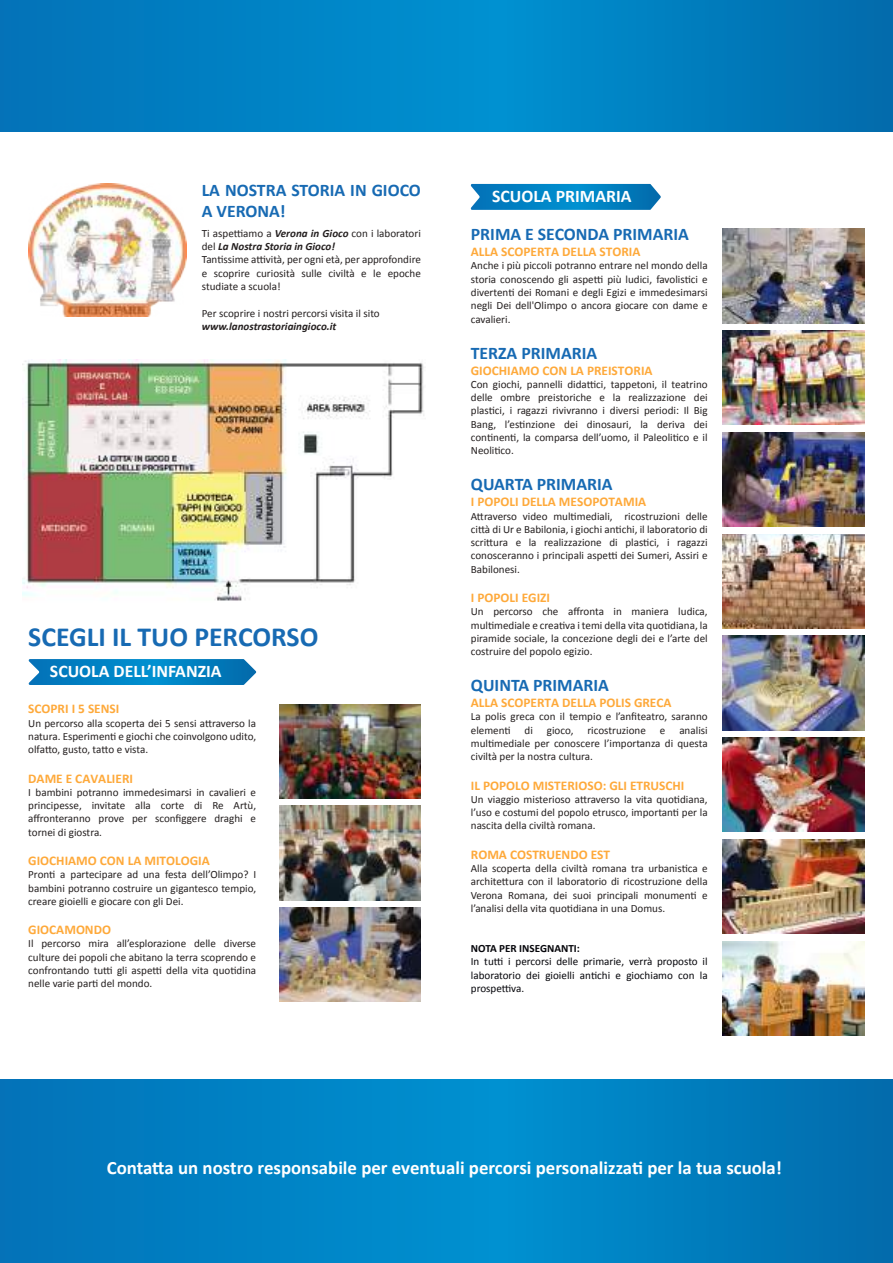
<style>
.page{position:relative;width:893px;height:1263px;background:#fff}
.page>*{position:absolute;margin:0;border:0;box-sizing:border-box;transform-origin:0 0}
.t1{font:700 27.75px "Calibri";color:#176ab3}
.t2{font:700 18.9px "Calibri";color:#fff}
.t3{font:700 17.7px/21.3px "Calibri";color:#176ab3}
.t4{font:700 17.7px "Calibri";color:#fff}
.t5{font:700 13.35px "Calibri";color:#fea93a}
.t6{font:11.1px/13.4px "Calibri";color:#241f1f;text-align:justify}
.t7{font:11.1px/13.4px "Calibri";color:#05050a;text-align:justify}
.t8{font:italic 700 11.1px "Calibri";color:#241f1f}
.t9{font:700 11.1px "Calibri";color:#05050a}
.s1{font-weight:700;font-style:italic}
</style>
<div class="page">
<img style="left:723px;top:636px;width:141px;height:94px">
<svg style="left:29px;top:659px;width:227px;height:26px;background:#0c85c4"></svg>
<svg style="left:0;top:1080px;width:893px;height:183px;background:#007fc1"></svg>
<svg style="left:0;top:0;width:893px;height:131px;background:#007fc1"></svg>
<svg style="left:471px;top:184px;width:190px;height:26px;background:#0e86c4"></svg>
<img style="left:723px;top:229px;width:141px;height:94px">
<img style="left:723px;top:331px;width:141px;height:94px">
<img style="left:723px;top:432px;width:141px;height:95px">
<img style="left:723px;top:534px;width:141px;height:94px">
<img style="left:723px;top:737px;width:141px;height:95px">
<img style="left:723px;top:839px;width:141px;height:94px">
<img style="left:723px;top:941px;width:141px;height:94px">
<img style="left:279px;top:704px;width:142px;height:94px">
<img style="left:279px;top:806px;width:142px;height:94px">
<img style="left:279px;top:908px;width:142px;height:94px">
<img style="left:28px;top:184px;width:159px;height:133px">
<img style="left:22px;top:359px;width:402px;height:242px">
<h3 class="t3" style="left:202px;top:178px;width:221px">LA NOSTRA STORIA IN GIOCO<br>A VERONA!</h3>
<p class="t6" style="left:202px;top:226px;width:221px;text-align:left">Ti aspettiamo a <span class="s1">Verona in Gioco</span> con i laboratori del <span class="s1">La Nostra Storia in Gioco!<br></span>Tantissime attività, per ogni età, per approfondire e scoprire curiosità sulle civiltà e le epoche studiate a scuola!</p>
<p class="t6" style="left:202px;top:306px;width:179px">Per scoprire i nostri percorsi visita il sito</p>
<p class="t8" style="left:202px;top:319px;width:136px">www.lanostrastoriaingioco.it</p>
<h1 class="t1" style="left:28px;top:617px;width:292px">SCEGLI IL TUO PERCORSO</h1>
<h3 class="t4" style="left:50px;top:659px;width:173px">SCUOLA DELL’INFANZIA</h3>
<p class="t5" style="left:28px;top:699px;width:93px">SCOPRI I 5 SENSI</p>
<p class="t6" style="left:28px;top:716px;width:229px">Un percorso alla scoperta dei 5 sensi attraverso la natura. Esperimenti e giochi che coinvolgono udito, olfatto, gusto, tatto e vista.</p>
<p class="t5" style="left:28px;top:769px;width:106px">DAME E CAVALIERI</p>
<p class="t6" style="left:28px;top:785px;width:229px">I bambini potranno immedesimarsi in cavalieri e principesse, invitate alla corte di Re Artù, affronteranno prove per sconfiggere draghi e tornei di giostra.</p>
<p class="t5" style="left:28px;top:851px;width:183px">GIOCHIAMO CON LA MITOLOGIA</p>
<p class="t6" style="left:28px;top:867px;width:229px">Pronti a partecipare ad una festa dell’Olimpo? I bambini potranno costruire un gigantesco tempio, creare gioielli e giocare con gli Dei.</p>
<p class="t5" style="left:28px;top:920px;width:84px">GIOCAMONDO</p>
<p class="t6" style="left:28px;top:936px;width:229px">Il percorso mira all’esplorazione delle diverse culture dei popoli che abitano la terra scoprendo e confrontando tutti gli aspetti della vita quotidina nelle varie parti del mondo.</p>
<h3 class="t4" style="left:492px;top:184px;width:141px">SCUOLA PRIMARIA</h3>
<h3 class="t3" style="left:471px;top:223px;width:220px">PRIMA E SECONDA PRIMARIA</h3>
<p class="t5" style="left:471px;top:242px;width:171px">ALLA SCOPERTA DELLA STORIA</p>
<p class="t6" style="left:471px;top:259px;width:238px">Anche i più piccoli potranno entrare nel mondo della storia conoscendo gli aspetti più ludici, favolistici e divertenti dei Romani e degli Egizi e immedesimarsi negli Dei dell'Olimpo o ancora giocare con dame e cavalieri.</p>
<h3 class="t3" style="left:471px;top:341px;width:128px">TERZA PRIMARIA</h3>
<p class="t5" style="left:471px;top:361px;width:183px">GIOCHIAMO CON LA PREISTORIA</p>
<p class="t6" style="left:471px;top:377px;width:238px">Con giochi, pannelli didattici, tappetoni, il teatrino delle ombre preistoriche e la realizzazione dei plastici, i ragazzi rivivranno i diversi periodi: Il Big Bang, l’estinzione dei dinosauri, la deriva dei continenti, la comparsa dell’uomo, il Paleolitico e il Neolitico.</p>
<h3 class="t3" style="left:471px;top:473px;width:143px">QUARTA PRIMARIA</h3>
<p class="t5" style="left:471px;top:492px;width:177px">I POPOLI DELLA MESOPOTAMIA</p>
<p class="t6" style="left:471px;top:509px;width:238px">Attraverso video multimediali, ricostruzioni delle città di Ur e Babilonia, i giochi antichi, il laboratorio di scrittura e la realizzazione di plastici, i ragazzi conosceranno i principali aspetti dei Sumeri, Assiri e Babilonesi.</p>
<p class="t5" style="left:471px;top:588px;width:81px">I POPOLI EGIZI</p>
<p class="t6" style="left:471px;top:604px;width:238px">Un percorso che affronta in maniera ludica, multimediale e creativa i temi della vita quotidiana, la piramide sociale, la concezione degli dei e l’arte del costruire del popolo egizio.</p>
<h3 class="t3" style="left:471px;top:674px;width:140px">QUINTA PRIMARIA</h3>
<p class="t5" style="left:471px;top:693px;width:202px">ALLA SCOPERTA DELLA POLIS GRECA</p>
<p class="t6" style="left:471px;top:709px;width:238px">La polis greca con il tempio e l’anfiteatro, saranno elementi</p>
<p class="t6" style="left:471px;top:723px;width:238px;text-indent:208px">analisi multimediale per conoscere l’importanza di questa civiltà per la nostra cultura.</p>
<p class="t5" style="left:471px;top:776px;width:215px">IL POPOLO MISTERIOSO: GLI ETRUSCHI</p>
<p class="t6" style="left:471px;top:792px;width:238px">Un viaggio misterioso attraverso la vita quotidiana, l’uso e costumi del popolo etrusco, importanti per la nascita della civiltà romana.</p>
<p class="t5" style="left:471px;top:845px;width:141px">ROMA COSTRUENDO EST</p>
<p class="t6" style="left:471px;top:861px;width:238px">Alla scoperta della civiltà romana tra urbanistica e architettura con il laboratorio di ricostruzione della Verona Romana, dei suoi principali monumenti e l’analisi della vita quotidiana in una Domus.</p>
<p class="t6" style="left:525px;top:723px;width:10px">di</p>
<p class="t6" style="left:547px;top:723px;width:28px">gioco,</p>
<p class="t6" style="left:587px;top:723px;width:60px">ricostruzione</p>
<p class="t6" style="left:660px;top:723px;width:7px">e</p>
<p class="t9" style="left:471px;top:940px;width:111px">NOTA PER INSEGNANTI:</p>
<p class="t7" style="left:471px;top:954px;width:238px">In tutti i percorsi delle primarie, verrà proposto il laboratorio dei gioielli antichi e giochiamo con la prospettiva.</p>
<h2 class="t2" style="left:107px;top:1154px;width:677px">Contatta un nostro responsabile per eventuali percorsi personalizzati per la tua scuola!</h2>
</div>
